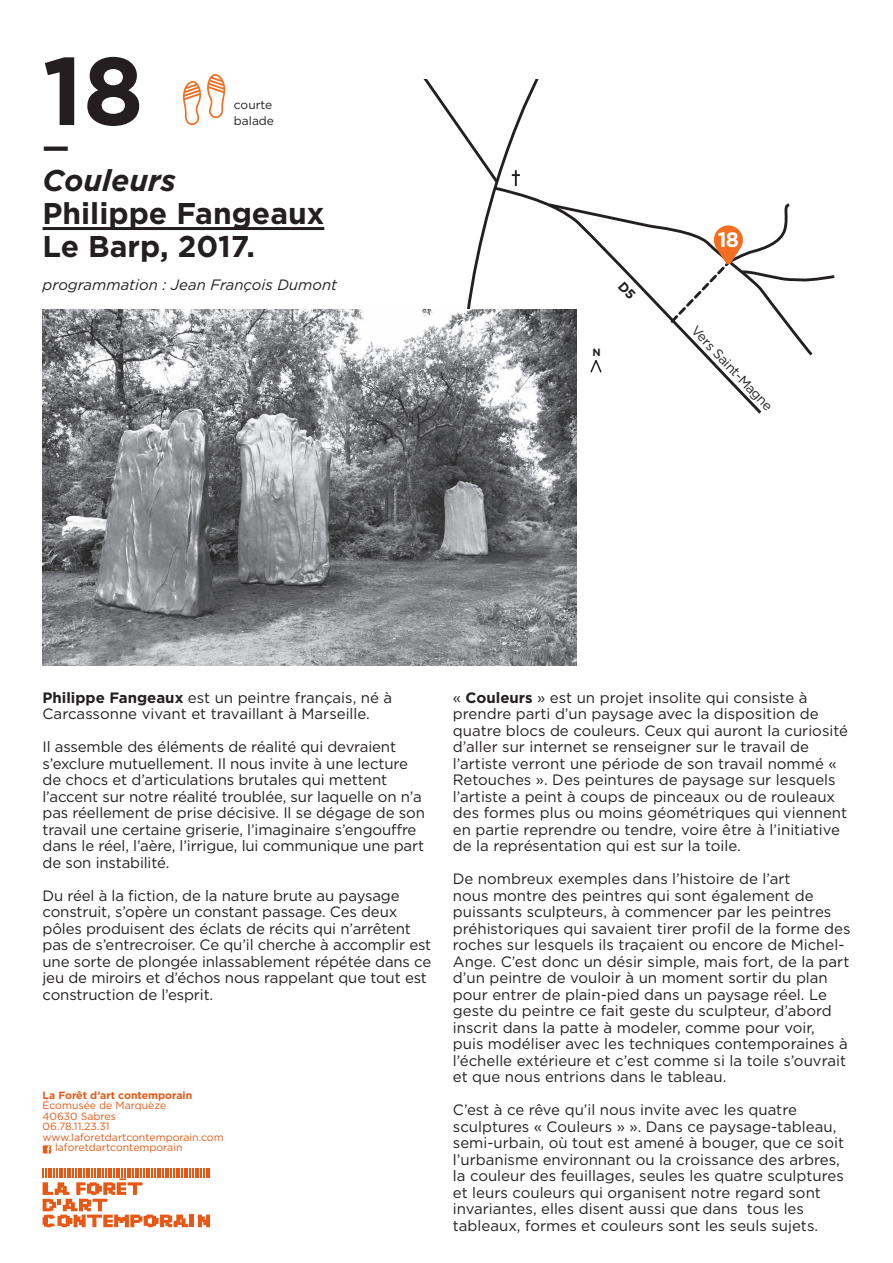
<style>
.page{position:relative;width:893px;height:1263px;background:#fff}
.page>*{position:absolute;margin:0;border:0;box-sizing:border-box;transform-origin:0 0}
.gotham_20{font:700 96px "Gotham";color:#231f20}
.gotham_20-2{font:700 30px/33px "Gotham";color:#231f20}
.gotham_20-3{font:italic 700 30px/33px "Gotham";color:#231f20}
.t1{font:700 21px "Gotham";color:#fff}
.gotham_10{font:15px/16.5px "Gotham";color:#231f20}
.gotham_10-2{font:italic 15px "Gotham";color:#231f20}
.t2{font:13.35px "Gotham";color:#231f20}
.gotham_10-3{font:12px "Gotham";color:#231f20}
.gotham_10-4{font:10.5px "Gotham";color:#e95714}
.gotham_10-5{font:700 10.5px "Gotham";color:#e95714}
.gotham_10-6{font:700 10.5px "Gotham";color:#231f20}
.s1{font-style:normal}
.s2{font-weight:700}
</style>
<div class="page">
<hr style="left:43px;top:227px;width:281px;height:3px;background:#231f20">
<img style="left:43px;top:309px;width:534px;height:356px">
<svg style="left:42px;top:1145px;width:9px;height:9px"></svg>
<svg style="left:43px;top:1169px;width:167px;height:58px"></svg>
<svg style="left:183px;top:81px;width:18px;height:44px"></svg>
<svg style="left:207px;top:74px;width:18px;height:44px"></svg>
<svg style="left:420px;top:80px;width:415px;height:308px"></svg>
<p class="gotham_20" style="left:43px;top:27px;width:102px">18</p>
<p class="gotham_20-3" style="left:43px;top:131px;width:135px"><span class="s1">—<br></span>Couleurs</p>
<p class="gotham_20-2" style="left:43px;top:197px;width:283px">Philippe Fangeaux<br>Le Barp, 2017.</p>
<p class="gotham_10-3" style="left:234px;top:97px;width:40px">courte</p>
<p class="gotham_10-3" style="left:234px;top:113px;width:42px">balade</p>
<p class="gotham_10-2" style="left:43px;top:275px;width:296px">programmation : Jean François Dumont</p>
<p class="gotham_10-6" style="left:592px;top:345px;width:10px">N</p>
<p class="t1" style="left:718px;top:226px;width:22px">18</p>
<p class="t2" style="left:700px;top:322px;width:113px;rotate:46deg">Vers Saint-Magne</p>
<p class="gotham_10" style="left:43px;top:689px;width:351px"><span class="s2">Philippe Fangeaux</span> est un peintre français, né à<br>Carcassonne vivant et travaillant à Marseille.</p>
<p class="gotham_10" style="left:43px;top:738px;width:384px">Il assemble des éléments de réalité qui devraient s’exclure mutuellement. Il nous invite à une lecture de chocs et d’articulations brutales qui mettent l’accent sur notre réalité troublée, sur laquelle on n’a pas réellement de prise décisive. Il se dégage de son travail une certaine griserie, l’imaginaire s’engouffre dans le réel, l’aère, l’irrigue, lui communique une part de son instabilité.</p>
<p class="gotham_10" style="left:43px;top:887px;width:390px">Du réel à la fiction, de la nature brute au paysage construit, s’opère un constant passage. Ces deux pôles produisent des éclats de récits qui n’arrêtent pas de s’entrecroiser. Ce qu’il cherche à accomplir est une sorte de plongée inlassablement répétée dans ce jeu de miroirs et d’échos nous rappelant que tout est construction de l’esprit.</p>
<p class="gotham_10-5" style="left:43px;top:1088px;width:151px">La Forêt d’art contemporain</p>
<p class="gotham_10-4" style="left:43px;top:1099px;width:125px">Écomusée de Marquèze</p>
<p class="gotham_10-4" style="left:43px;top:1109px;width:75px">40630 Sabres</p>
<p class="gotham_10-4" style="left:43px;top:1120px;width:69px">06.78.11.23.31</p>
<p class="gotham_10-4" style="left:43px;top:1130px;width:183px">www.laforetdartcontemporain.com</p>
<p class="gotham_10-4" style="left:55px;top:1141px;width:129px">laforetdartcontemporain</p>
<p class="gotham_10" style="left:453px;top:689px;width:397px">« <span class="s2">Couleurs</span> » est un projet insolite qui consiste à prendre parti d’un paysage avec la disposition de quatre blocs de couleurs. Ceux qui auront la curiosité d’aller sur internet se renseigner sur le travail de l’artiste verront une période de son travail nommé « Retouches ». Des peintures de paysage sur lesquels l’artiste a peint à coups de pinceaux ou de rouleaux des formes plus ou moins géométriques qui viennent en partie reprendre ou tendre, voire être à l’initiative de la représentation qui est sur la toile.</p>
<p class="gotham_10" style="left:453px;top:870px;width:399px">De nombreux exemples dans l’histoire de l’art<br>nous montre des peintres qui sont également de puissants sculpteurs, à commencer par les peintres préhistoriques qui savaient tirer profil de la forme des roches sur lesquels ils traçaient ou encore de Michel-Ange. C’est donc un désir simple, mais fort, de la part d’un peintre de vouloir à un moment sortir du plan pour entrer de plain-pied dans un paysage réel. Le geste du peintre ce fait geste du sculpteur, d’abord inscrit dans la patte à modeler, comme pour voir,<br>puis modéliser avec les techniques contemporaines à l’échelle extérieure et c’est comme si la toile s’ouvrait et que nous entrions dans le tableau.</p>
<p class="gotham_10" style="left:453px;top:1101px;width:393px">C’est à ce rêve qu’il nous invite avec les quatre sculptures « Couleurs » ». Dans ce paysage-tableau, semi-urbain, où tout est amené à bouger, que ce soit l’urbanisme environnant ou la croissance des arbres, la couleur des feuillages, seules les quatre sculptures et leurs couleurs qui organisent notre regard sont invariantes, elles disent aussi que dans tous les tableaux, formes et couleurs sont les seuls sujets.</p>
</div>
